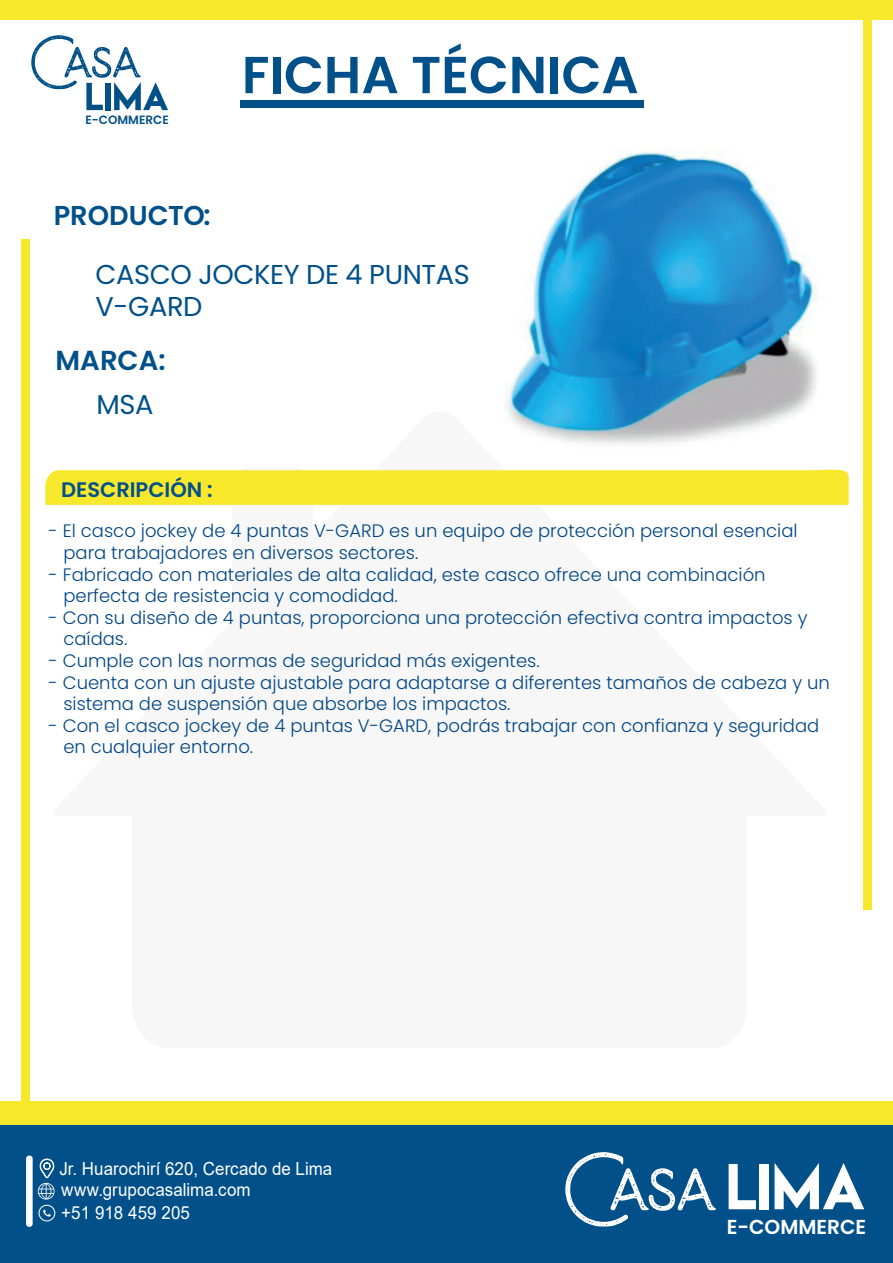
<style>
.page{position:relative;width:893px;height:1263px;background:#fff}
.page>*{position:absolute;margin:0;border:0;box-sizing:border-box;transform-origin:0 0}
.t1{font:600 52.05px "Poppins";color:#015089}
.t2{font:600 27.45px "Poppins";color:#015089}
.t3{font:27.3px/32.7px "Poppins";letter-spacing:-.015em;color:#015089}
.t4{font:600 27.3px "Poppins";color:#015089}
.t5{font:600 21px "Poppins";color:#015089}
.t6{font:600 20.25px "Poppins";color:#fff}
.t7{font:300 18px/21.6px "Poppins";color:#004585}
.t8{font:18px/20.7px "Arial";color:#fff;scale:.94 1}
.t9{font:600 12px "Poppins";color:#015087}
</style>
<div class="page">
<div style="left:0;top:1101px;width:893px;height:161px;background:#f8e82c"></div>
<div style="left:0;top:0;width:893px;height:20px;background:#f8e82c"></div>
<div style="left:864px;top:0;width:8px;height:909px;background:#f8e82c"></div>
<div style="left:22px;top:240px;width:8px;height:950px;background:#f8e82c"></div>
<div style="left:0;top:1125px;width:893px;height:138px;background:#015089"></div>
<svg style="left:43px;top:1209px;width:8px;height:8px"></svg>
<div style="left:38px;top:1205px;width:17px;height:16px;border:1px solid #f2f3f4;border-radius:50%"></div>
<svg style="left:729px;top:1164px;width:27px;height:45px"></svg>
<div style="left:760px;top:1164px;width:9px;height:45px;background:#fff"></div>
<svg style="left:775px;top:1163px;width:89px;height:46px"></svg>
<svg style="left:565px;top:1152px;width:151px;height:74px"></svg>
<div style="left:26px;top:1155px;width:7px;height:72px;background:#fff;border-radius:3px"></div>
<svg style="left:38px;top:1158px;width:17px;height:41px"></svg>
<div style="left:240px;top:100px;width:404px;height:7px;background:#015089"></div>
<svg style="left:31px;top:35px;width:137px;height:75px"></svg>
<svg style="left:45px;top:469px;width:804px;height:36px;background:#f8e834"></svg>
<img style="left:505px;top:150px;width:312px;height:295px">
<p class="t9" style="left:86px;top:113px;width:85px">E-COMMERCE</p>
<h3 class="t4" style="left:54px;top:199px;width:158px">PRODUCTO:</h3>
<h1 class="t1" style="left:242px;top:45px;width:398px">FICHA TÉCNICA</h1>
<h3 class="t3" style="left:96px;top:258px;width:376px">CASCO JOCKEY DE 4 PUNTAS<br>V-GARD</h3>
<h2 class="t2" style="left:56px;top:344px;width:112px">MARCA:</h2>
<h3 class="t3" style="left:96px;top:388px;width:59px">MSA</h3>
<p class="t5" style="left:61px;top:477px;width:153px">DESCRIPCIÓN :</p>
<p class="t7" style="left:63px;top:520px;width:736px;text-indent:-15px">- El casco jockey de 4 puntas V-GARD es un equipo de protección personal esencial para trabajadores en diversos sectores.</p>
<p class="t7" style="left:63px;top:564px;width:704px;text-indent:-15px">- Fabricado con materiales de alta calidad, este casco ofrece una combinación perfecta de resistencia y comodidad.</p>
<p class="t7" style="left:63px;top:607px;width:746px;text-indent:-15px">- Con su diseño de 4 puntas, proporciona una protección efectiva contra impactos y caídas.</p>
<p class="t7" style="left:49px;top:650px;width:493px">- Cumple con las normas de seguridad más exigentes.</p>
<p class="t7" style="left:63px;top:672px;width:768px;text-indent:-15px">- Cuenta con un ajuste ajustable para adaptarse a diferentes tamaños de cabeza y un sistema de suspensión que absorbe los impactos.</p>
<p class="t7" style="left:63px;top:715px;width:757px;text-indent:-15px">- Con el casco jockey de 4 puntas V-GARD, podrás trabajar con confianza y seguridad en cualquier entorno.</p>
<p class="t8" style="left:59px;top:1158px;width:292px">Jr. Huarochirí 620, Cercado de Lima www.grupocasalima.com</p>
<p class="t8" style="left:61px;top:1202px;width:138px">+51 918 459 205</p>
<p class="t6" style="left:727px;top:1215px;width:141px">E-COMMERCE</p>
</div>
